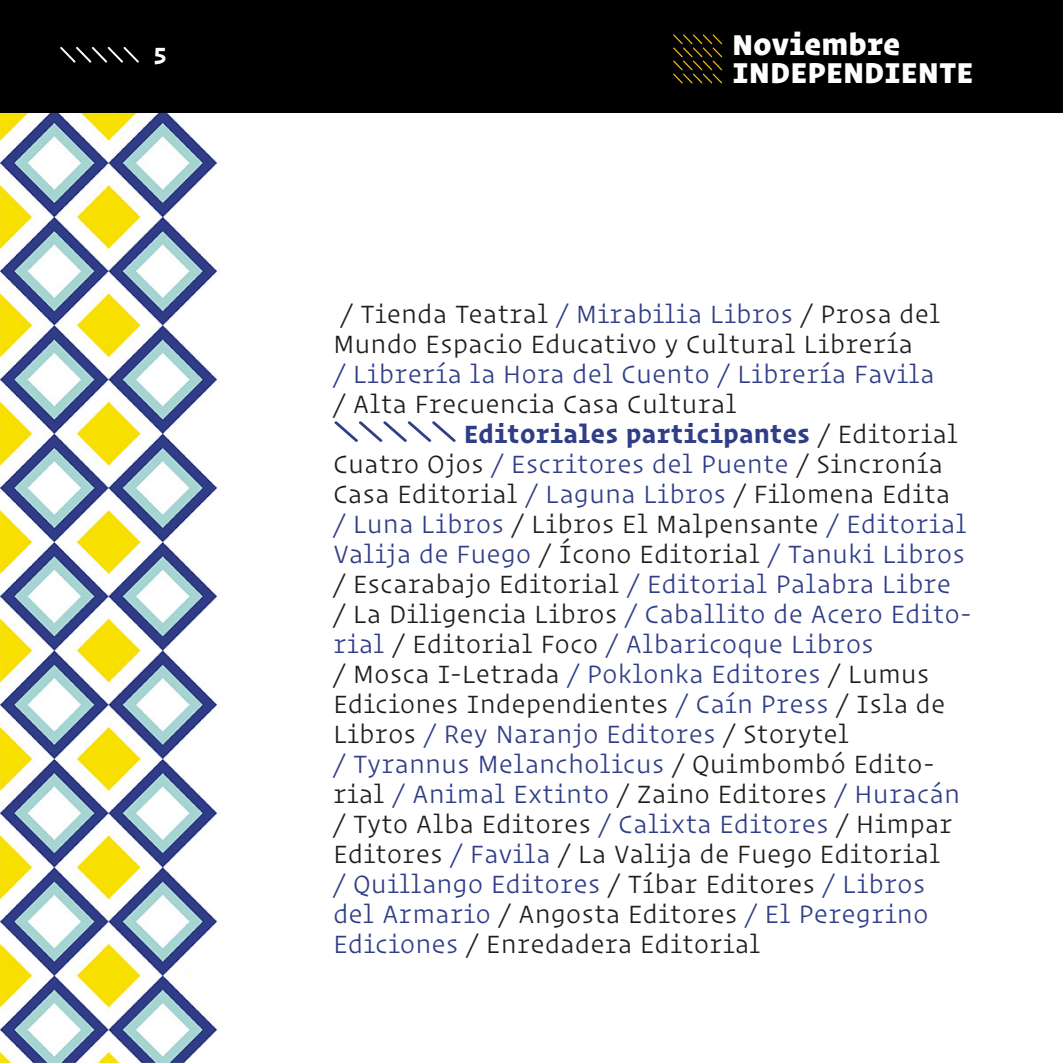
<style>
.page{position:relative;width:1063px;height:1063px;background:#fff}
.page>*{position:absolute;margin:0;border:0;box-sizing:border-box;transform-origin:0 0}
.t1{font:900 28.75px "Operator S Sm";color:#fff}
.t2{font:300 25px "Operator S Sm";letter-spacing:-.005em;color:#303e87}
.t3{font:300 25px/30px "Operator S Sm";letter-spacing:-.005em;color:#1e1e1c}
.t4{font:700 25px "Operator S Sm";color:#303e87}
.t5{font:700 23.5px "Operator S Sm";color:#fff}
.s1{color:#303e87}
.s2{font-weight:300;color:#1e1e1c}
.s3{color:#1e1e1c}
</style>
<div class="page">
<img style="left:0;top:113px;width:219px;height:950px">
<div style="left:0;top:0;width:1063px;height:113px;background:#000"></div>
<svg style="left:673px;top:34px;width:49px;height:49px"></svg>
<svg style="left:60px;top:47px;width:79px;height:16px"></svg>
<svg style="left:334px;top:421px;width:122px;height:21px"></svg>
<p class="t5" style="left:153px;top:33px;width:16px">5</p>
<p class="t1" style="left:732px;top:28px;width:170px">Noviembre</p>
<p class="t1" style="left:732px;top:57px;width:243px">INDEPENDIENTE</p>
<p class="t3" style="left:333px;top:296px;width:609px">/ Tienda Teatral <span class="s1">/ Mirabilia Libros</span> / Prosa del<br>Mundo Espacio Educativo y Cultural Librería</p>
<p class="t2" style="left:333px;top:351px;width:603px">/ Librería la Hora del Cuento / Librería Favila</p>
<p class="t3" style="left:333px;top:386px;width:406px">/ Alta Frecuencia Casa Cultural</p>
<p class="t4" style="left:464px;top:410px;width:496px">Editoriales participantes <span class="s2">/ Editorial</span></p>
<p class="t3" style="left:333px;top:446px;width:611px">Cuatro Ojos <span class="s1">/ Escritores del Puente</span> / Sincronía</p>
<p class="t3" style="left:333px;top:476px;width:619px">Casa Editorial <span class="s1">/ Laguna Libros</span> / Filomena Edita</p>
<p class="t2" style="left:333px;top:501px;width:636px">/ Luna Libros <span class="s3">/ Libros El Malpensante</span> / Editorial</p>
<p class="t2" style="left:333px;top:531px;width:634px">Valija de Fuego <span class="s3">/ Ícono Editorial</span> / Tanuki Libros</p>
<p class="t2" style="left:333px;top:561px;width:620px"><span class="s3">/ Escarabajo Editorial</span> / Editorial Palabra Libre</p>
<p class="t2" style="left:333px;top:591px;width:640px"><span class="s3">/ La Diligencia Libros</span> / Caballito de Acero Edito-</p>
<p class="t2" style="left:333px;top:621px;width:542px">rial <span class="s3">/ Editorial Foco</span> / Albaricoque Libros</p>
<p class="t3" style="left:333px;top:656px;width:598px">/ Mosca I-Letrada <span class="s1">/ Poklonka Editores</span> / Lumus</p>
<p class="t3" style="left:333px;top:686px;width:614px">Ediciones Independientes <span class="s1">/ Caín Press</span> / Isla de</p>
<p class="t2" style="left:333px;top:711px;width:518px"><span class="s3">Libros</span> / Rey Naranjo Editores <span class="s3">/ Storytel</span></p>
<p class="t2" style="left:333px;top:741px;width:603px">/ Tyrannus Melancholicus <span class="s3">/ Quimbombó Edito-</span></p>
<p class="t2" style="left:333px;top:771px;width:629px"><span class="s3">rial</span> / Animal Extinto <span class="s3">/ Zaino Editores</span> / Huracán</p>
<p class="t3" style="left:333px;top:806px;width:621px">/ Tyto Alba Editores <span class="s1">/ Calixta Editores</span> / Himpar</p>
<p class="t3" style="left:333px;top:836px;width:609px">Editores <span class="s1">/ Favila</span> / La Valija de Fuego Editorial</p>
<p class="t2" style="left:333px;top:861px;width:594px">/ Quillango Editores <span class="s3">/ Tíbar Editores</span> / Libros</p>
<p class="t2" style="left:333px;top:891px;width:597px">del Armario <span class="s3">/ Angosta Editores</span> / El Peregrino</p>
<p class="t3" style="left:333px;top:926px;width:429px"><span class="s1">Ediciones</span> / Enredadera Editorial</p>
</div>
